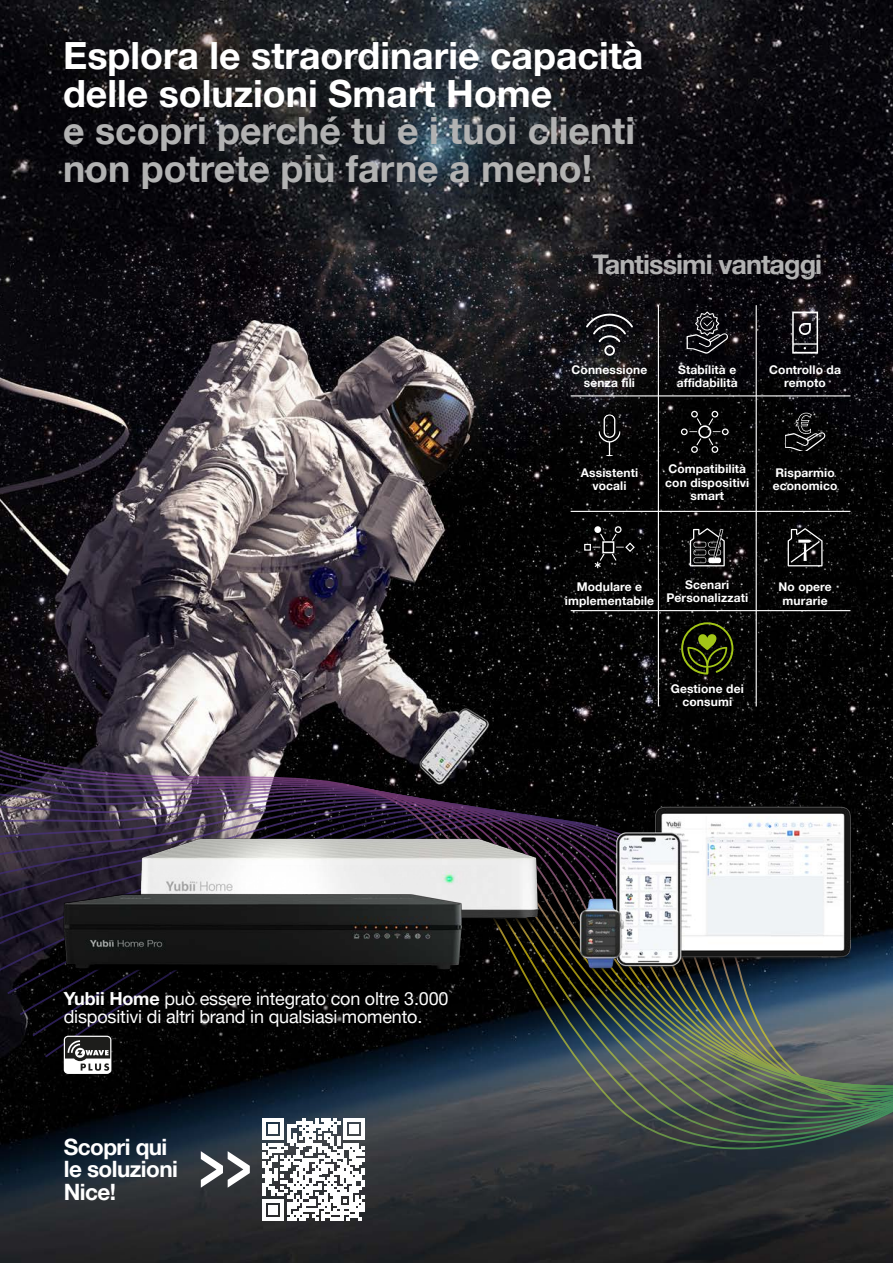
<style>
.page{position:relative;width:893px;height:1263px;background:#fff}
.page>*{position:absolute;margin:0;border:0;box-sizing:border-box;transform-origin:0 0}
.t1{font:700 37.5px/37.5px "Helvetica Neue LT Pro";color:#fff}
.t2{font:700 37.5px/37.5px "Helvetica Neue LT Pro";color:#b2b2b2}
.t3{font:700 27px "Helvetica Neue LT Pro";letter-spacing:-.035em;color:#b2b2b2}
.t4{font:700 22.5px/22.5px "Helvetica Neue LT Pro";letter-spacing:-.025em;color:#fff}
.t5{font:18px/18px "Helvetica Neue LT Pro";letter-spacing:-.01em;color:#fff}
.t6{font:700 12px/13.5px "Helvetica Neue LT Pro";letter-spacing:.01em;color:#fff;text-align:center}
.s1{font-weight:700}
</style>
<div class="page">
<img style="left:0;top:0;width:893px;height:1263px">
<img style="left:0;top:655px;width:893px;height:514px">
<img style="left:558px;top:794px;width:306px;height:198px">
<hr style="left:658px;top:305px;width:1px;height:401px;background:#fff">
<hr style="left:756px;top:305px;width:1px;height:401px;background:#fff">
<hr style="left:571px;top:395px;width:279px;height:1px;background:#fff">
<hr style="left:571px;top:511px;width:279px;height:1px;background:#fff">
<hr style="left:571px;top:610px;width:279px;height:1px;background:#fff">
<svg style="left:201px;top:1151px;width:49px;height:37px"></svg>
<svg style="left:262px;top:1118px;width:103px;height:103px"></svg>
<svg style="left:586px;top:314px;width:47px;height:42px;background:#313135"></svg>
<svg style="left:687px;top:311px;width:42px;height:43px;background:#2d2d31"></svg>
<svg style="left:792px;top:312px;width:26px;height:42px"></svg>
<svg style="left:598px;top:414px;width:23px;height:42px"></svg>
<svg style="left:681px;top:411px;width:48px;height:42px;background:#202020"></svg>
<svg style="left:681px;top:622px;width:52px;height:53px;background:#2d3509"></svg>
<svg style="left:64px;top:1035px;width:47px;height:39px"></svg>
<img style="left:96px;top:814px;width:480px;height:134px">
<img style="left:38px;top:866px;width:460px;height:138px">
<img style="left:64px;top:895px;width:398px;height:74px">
<div style="left:584px;top:544px;width:7px;height:7px;border:1px solid #fff"></div>
<svg style="left:593px;top:526px;width:43px;height:42px;background:#232323"></svg>
<svg style="left:788px;top:528px;width:34px;height:38px"></svg>
<svg style="left:690px;top:528px;width:35px;height:38px"></svg>
<svg style="left:785px;top:413px;width:40px;height:38px;background:#292929"></svg>
<h1 class="t1" style="left:63px;top:36px;width:582px">Esplora le straordinarie capacità delle soluzioni Smart Home</h1>
<h1 class="t2" style="left:63px;top:111px;width:574px">e scopri perché tu e i tuoi clienti non potrete più farne a meno!</h1>
<h2 class="t3" style="left:592px;top:248px;width:231px">Tantissimi vantaggi</h2>
<p class="t6" style="left:572px;top:363px;width:77px">Connessione senza fili</p>
<p class="t6" style="left:677px;top:363px;width:62px;text-align:left">Stabilità e affidabilità</p>
<p class="t6" style="left:769px;top:363px;width:73px">Controllo da remoto</p>
<p class="t6" style="left:581px;top:465px;width:59px">Assistenti vocali</p>
<p class="t6" style="left:665px;top:462px;width:86px">Compatibilità con dispositivi smart</p>
<p class="t6" style="left:773px;top:465px;width:66px;text-align:left">Risparmio economico</p>
<p class="t6" style="left:666px;top:577px;width:83px">Scenari<br>Personalizzati</p>
<p class="t6" style="left:565px;top:580px;width:91px">Modulare e implementabile</p>
<p class="t6" style="left:778px;top:580px;width:55px">No opere murarie</p>
<h3 class="t5" style="left:64px;top:989px;width:386px"><span class="s1">Yubii Home</span> può essere integrato con oltre 3.000 dispositivi di altri brand in qualsiasi momento.</h3>
<h3 class="t4" style="left:64px;top:1135px;width:116px">Scopri qui le soluzioni<br>Nice!</h3>
<p class="t6" style="left:671px;top:682px;width:75px">Gestione dei consumi</p>
</div>
